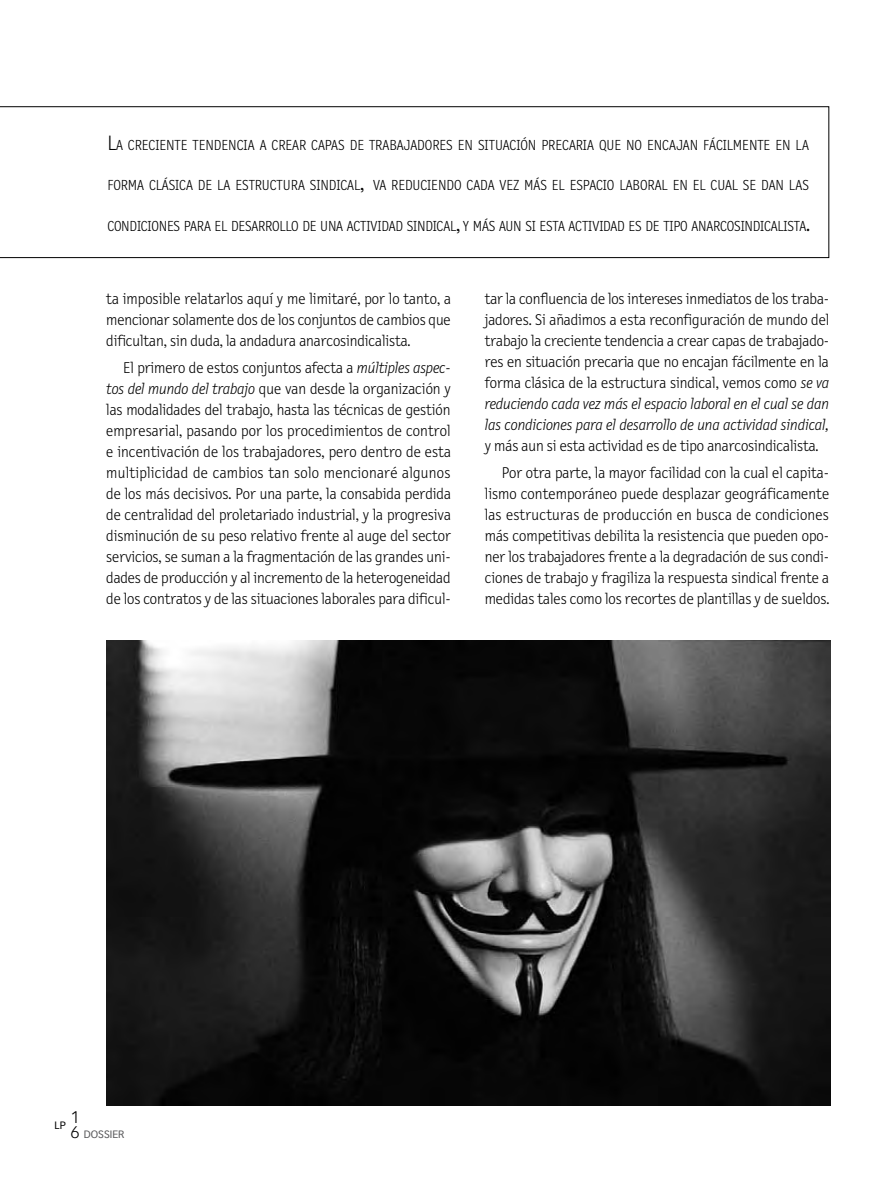
<style>
.page{position:relative;width:893px;height:1191px;background:#fff}
.page>*{position:absolute;margin:0;border:0;box-sizing:border-box;transform-origin:0 0}
.t1{font:300 16.5px/15px "Vectora LH";color:#000}
.t2{font:300 15.75px/21px "Letter Gothic Text";letter-spacing:-.005em;color:#000;text-align:justify}
.t3{font:300 14.7px "Letter Gothic Text";letter-spacing:-.005em;color:#000}
.t4{font:10.5px "Vectora LH";color:#58585a}
.t5{font:10.5px "Vectora LH";color:#000}
.s1{font-size:21px}
.s2{font-style:italic}
</style>
<div class="page">
<svg style="left:0;top:106px;width:829px;height:152px"></svg>
<img style="left:106px;top:641px;width:725px;height:465px">
<p class="t3" style="left:107px;top:137px;width:703px"><span class="s1">L</span>A CRECIENTE TENDENCIA A CREAR CAPAS DE TRABAJADORES EN SITUACIÓN PRECARIA QUE NO ENCAJAN FÁCILMENTE EN LA</p>
<p class="t3" style="left:107px;top:177px;width:703px">FORMA CLÁSICA DE LA ESTRUCTURA SINDICAL<span class="s1">,</span> VA REDUCIENDO CADA VEZ MÁS EL ESPACIO LABORAL EN EL CUAL SE DAN LAS</p>
<p class="t3" style="left:107px;top:218px;width:704px">CONDICIONES PARA EL DESARROLLO DE UNA ACTIVIDAD SINDICAL<span class="s1">,</span> Y MÁS AUN SI ESTA ACTIVIDAD ES DE TIPO ANARCOSINDICALISTA<span class="s1">.</span></p>
<p class="t2" style="left:106px;top:288px;width:346px">ta imposible relatarlos aquí y me limitaré, por lo tanto, a mencionar solamente dos de los conjuntos de cambios que dificultan, sin duda, la andadura anarcosindicalista.</p>
<p class="t2" style="left:106px;top:358px;width:346px;text-indent:17px">El primero de estos conjuntos afecta a <span class="s2">múltiples aspec&shy;tos del mundo del trabajo</span> que van desde la organización y las modalidades del trabajo, hasta las técnicas de gestión empresarial, pasando por los procedimientos de control e incentivación de los trabajadores, pero dentro de esta multiplicidad de cambios tan solo mencionaré algunos de los más decisivos. Por una parte, la consabida perdida de centralidad del proletariado industrial, y la progresiva disminución de su peso relativo frente al auge del sector servicios, se suman a la fragmentación de las grandes uni&shy;dades de producción y al incremento de la heterogeneidad de los contratos y de las situaciones laborales para dificul-</p>
<p class="t2" style="left:485px;top:288px;width:346px">tar la confluencia de los intereses inmediatos de los traba&shy;jadores. Si añadimos a esta reconfiguración de mundo del trabajo la creciente tendencia a crear capas de trabajado&shy;res en situación precaria que no encajan fácilmente en la forma clásica de la estructura sindical, vemos como <span class="s2">se va reduciendo cada vez más el espacio laboral en el cual se dan las condiciones para el desarrollo de una actividad sindical,</span></p>
<p class="t2" style="left:502px;top:432px;width:329px;line-height:27.3px;text-indent:-17px">y más aun si esta actividad es de tipo anarcosindicalista.<br>Por otra parte, la mayor facilidad con la cual el capita-</p>
<p class="t2" style="left:485px;top:483px;width:346px">lismo contemporáneo puede desplazar geográficamente las estructuras de producción en busca de condiciones más competitivas debilita la resistencia que pueden opo&shy;ner los trabajadores frente a la degradación de sus condi&shy;ciones de trabajo y fragiliza la respuesta sindical frente a medidas tales como los recortes de plantillas y de sueldos.</p>
<p class="t1" style="left:71px;top:1110px;width:10px">1<br>6</p>
<p class="t5" style="left:55px;top:1118px;width:13px">LP</p>
<p class="t4" style="left:84px;top:1128px;width:42px">DOSSIER</p>
</div>
